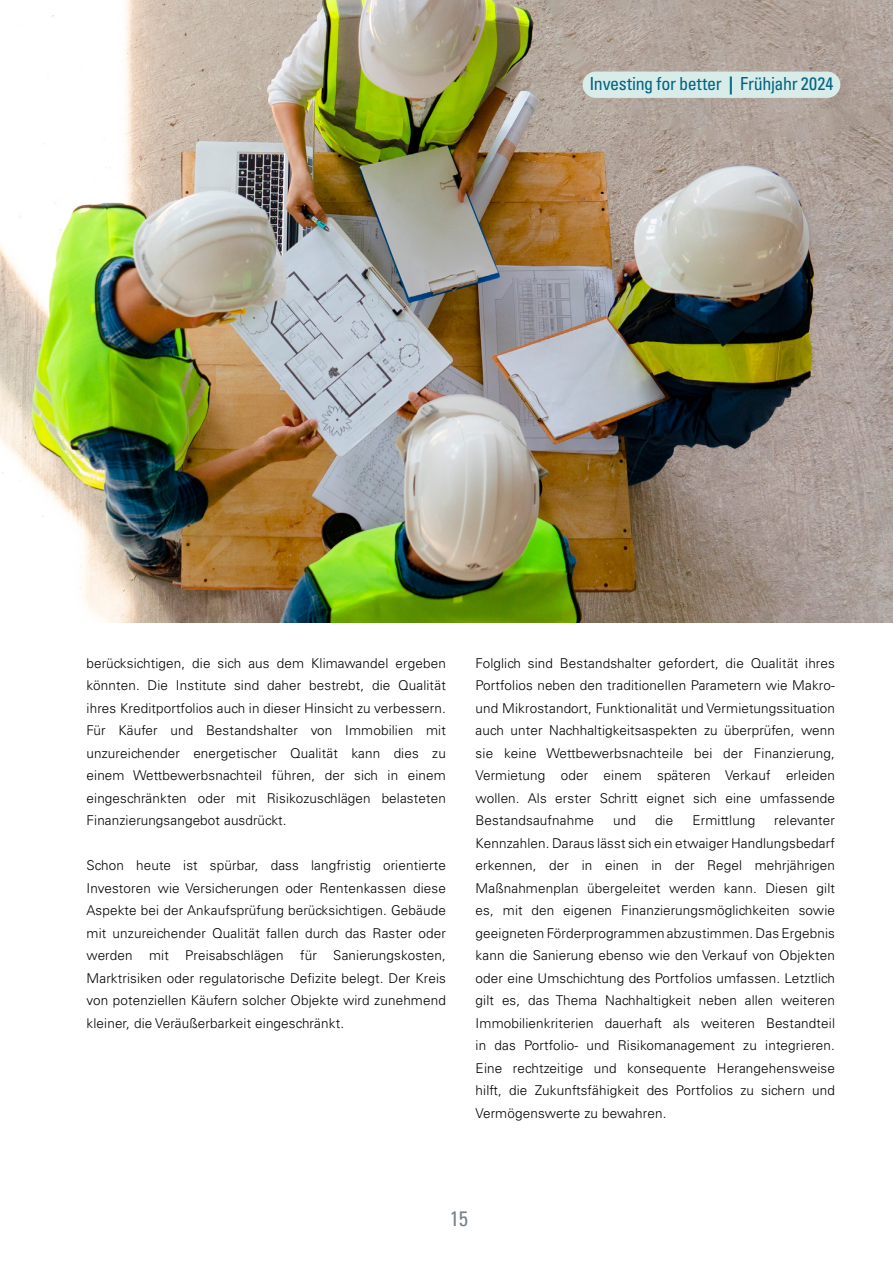
<style>
.page{position:relative;width:893px;height:1263px;background:#fff}
.page>*{position:absolute;margin:0;border:0;box-sizing:border-box;transform-origin:0 0}
.t1{font:condensed 21px "Univers LT Std";color:#7a838c}
.t2{font:condensed 18px "Univers LT Std";letter-spacing:-.02em;color:#006481}
.t3{font:300 13.5px/22.5px "Univers LT Std";letter-spacing:.01em;color:#000;text-align:justify}
.s1{font-weight:700}
</style>
<div class="page">
<img style="left:0;top:0;width:893px;height:623px">
<div style="left:583px;top:72px;width:257px;height:26px;background:#d8ece9;border-radius:13px"></div>
<h2 class="t2" style="left:589px;top:72px;width:246px">Investing for better <span class="s1">|</span> Frühjahr 2024</h2>
<p class="t3" style="left:87px;top:652px;width:361px">berücksichtigen, die sich aus dem Klimawandel ergeben könnten. Die Institute sind daher bestrebt, die Qualität ihres Kreditportfolios auch in dieser Hinsicht zu verbessern.<br>Für Käufer und Bestandshalter von Immobilien mit unzureichender energetischer Qualität kann dies zu einem Wettbewerbsnachteil führen, der sich in einem eingeschränkten oder mit Risikozuschlägen belasteten Finanzierungsangebot ausdrückt.</p>
<p class="t3" style="left:87px;top:854px;width:361px">Schon heute ist spürbar, dass langfristig orientierte Investoren wie Versicherungen oder Rentenkassen diese Aspekte bei der Ankaufsprüfung berücksichtigen. Gebäude mit unzureichender Qualität fallen durch das Raster oder werden mit Preisabschlägen für Sanierungskosten, Marktrisiken oder regulatorische Defizite belegt. Der Kreis von potenziellen Käufern solcher Objekte wird zunehmend kleiner, die Veräußerbarkeit eingeschränkt.</p>
<p class="t3" style="left:476px;top:652px;width:361px">Folglich sind Bestandshalter gefordert, die Qualität ihres Portfolios neben den traditionellen Parametern wie Makro&shy;und Mikrostandort, Funktionalität und Vermietungssituation auch unter Nachhaltigkeitsaspekten zu überprüfen, wenn sie keine Wettbewerbsnachteile bei der Finanzierung, Vermietung oder einem späteren Verkauf erleiden wollen. Als erster Schritt eignet sich eine umfassende Bestandsaufnahme</p>
<p class="t3" style="left:476px;top:809px;width:361px;text-indent:299px">relevanter Kennzahlen. Daraus lässt sich ein etwaiger Handlungsbedarf erkennen, der in einen in der Regel mehrjährigen Maßnahmenplan übergeleitet werden kann. Diesen gilt es, mit den eigenen Finanzierungsmöglichkeiten sowie geeigneten Förderprogrammen abzustimmen. Das Ergebnis kann die Sanierung ebenso wie den Verkauf von Objekten oder eine Umschichtung des Portfolios umfassen. Letztlich gilt es, das Thema Nachhaltigkeit neben allen weiteren Immobilienkriterien dauerhaft als weiteren Bestandteil in das Portfolio- und Risikomanagement zu integrieren.<br>Eine rechtzeitige und konsequente Herangehensweise hilft, die Zukunftsfähigkeit des Portfolios zu sichern und Vermögenswerte zu bewahren.</p>
<p class="t3" style="left:613px;top:809px;width:24px">und</p>
<p class="t3" style="left:655px;top:809px;width:20px">die</p>
<p class="t3" style="left:692px;top:809px;width:64px">Ermittlung</p>
<h1 class="t1" style="left:450px;top:1205px;width:20px">15</h1>
</div>
